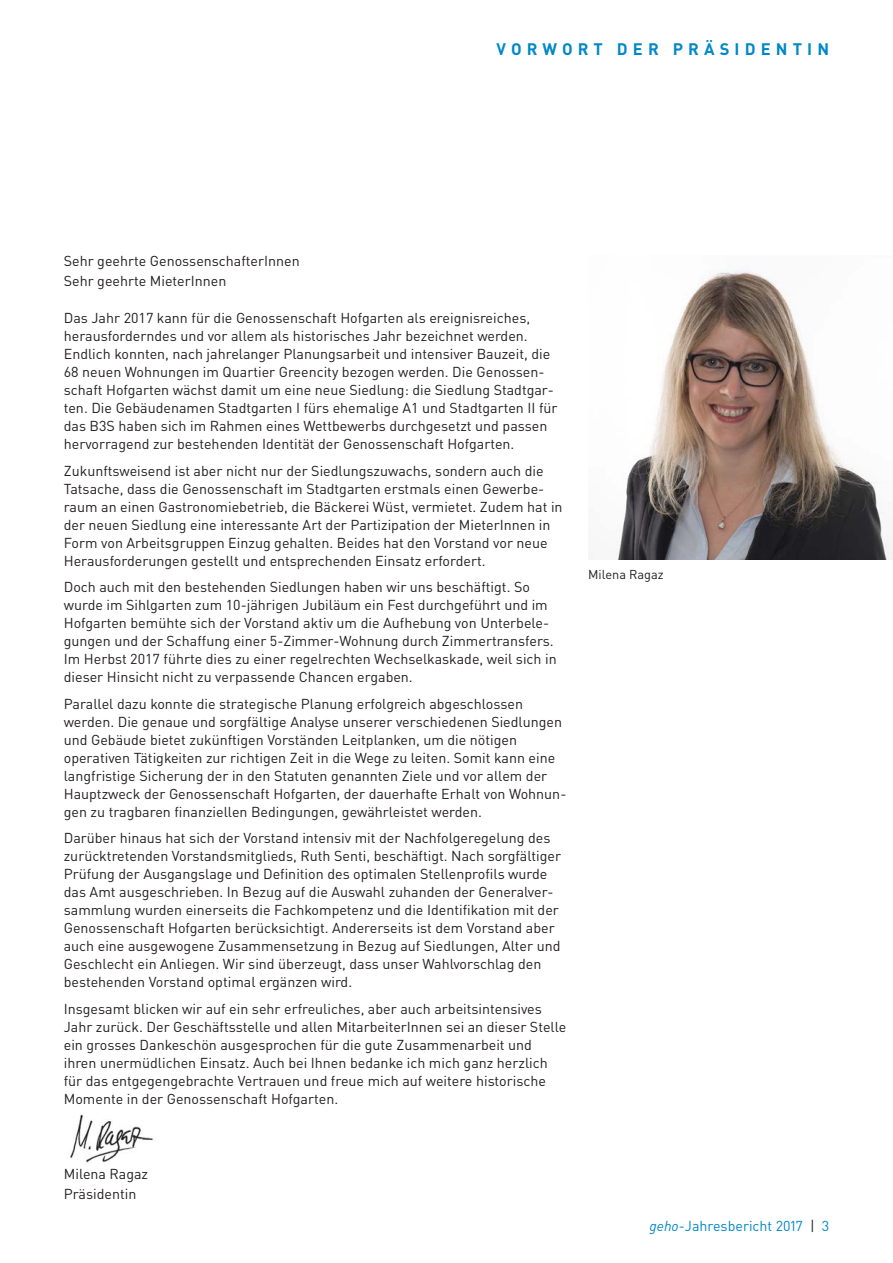
<style>
.page{position:relative;width:893px;height:1263px;background:#fff}
.page>*{position:absolute;margin:0;border:0;box-sizing:border-box;transform-origin:0 0}
.t1{font:700 16.5px "DINOT";letter-spacing:.31em;color:#0088c7}
.t2{font:14.25px/18px "DINOT";color:#231f20}
.t3{font:14.25px "DINOT";color:#0088c7}
.t4{font:12.75px "DINOT";color:#231f20}
.s1{font-style:italic}
.s2{color:#231f20}
</style>
<div class="page">
<img style="left:70px;top:1114px;width:83px;height:49px">
<img style="left:617px;top:270px;width:276px;height:289px">
<p class="t1" style="left:496px;top:38px;width:334px">VORWORT DER PRÄSIDENTIN</p>
<p class="t2" style="left:64px;top:251px;width:237px;line-height:19.5px">Sehr geehrte GenossenschafterInnen<br>Sehr geehrte MieterInnen</p>
<p class="t2" style="left:64px;top:309px;width:495px">Das Jahr 2017 kann für die Genossenschaft Hofgarten als ereignisreiches, herausforderndes und vor allem als historisches Jahr bezeichnet werden.<br>Endlich konnten, nach jahrelanger Planungsarbeit und intensiver Bauzeit, die 68 neuen Wohnungen im Quartier Greencity bezogen werden. Die Genossen&shy;schaft Hofgarten wächst damit um eine neue Siedlung: die Siedlung Stadtgar&shy;ten. Die Gebäudenamen Stadtgarten I fürs ehemalige A1 und Stadtgarten II für das B3S haben sich im Rahmen eines Wettbewerbs durchgesetzt und passen hervorragend zur bestehenden Identität der Genossenschaft Hofgarten.</p>
<p class="t2" style="left:64px;top:461px;width:500px">Zukunftsweisend ist aber nicht nur der Siedlungszuwachs, sondern auch die Tatsache, dass die Genossenschaft im Stadtgarten erstmals einen Gewerbe&shy;raum an einen Gastronomiebetrieb, die Bäckerei Wüst, vermietet. Zudem hat in der neuen Siedlung eine interessante Art der Partizipation der MieterInnen in Form von Arbeitsgruppen Einzug gehalten. Beides hat den Vorstand vor neue Herausforderungen gestellt und entsprechenden Einsatz erfordert.</p>
<p class="t2" style="left:64px;top:578px;width:494px">Doch auch mit den bestehenden Siedlungen haben wir uns beschäftigt. So wurde im Sihlgarten zum 10-jährigen Jubiläum ein Fest durchgeführt und im Hofgarten bemühte sich der Vorstand aktiv um die Aufhebung von Unterbele&shy;gungen und der Schaffung einer 5-Zimmer-Wohnung durch Zimmertransfers.<br>Im Herbst 2017 führte dies zu einer regelrechten Wechselkaskade, weil sich in dieser Hinsicht nicht zu verpassende Chancen ergaben.</p>
<p class="t2" style="left:64px;top:694px;width:504px">Parallel dazu konnte die strategische Planung erfolgreich abgeschlossen werden. Die genaue und sorgfältige Analyse unserer verschiedenen Siedlungen und Gebäude bietet zukünftigen Vorständen Leitplanken, um die nötigen operativen Tätigkeiten zur richtigen Zeit in die Wege zu leiten. Somit kann eine langfristige Sicherung der in den Statuten genannten Ziele und vor allem der Hauptzweck der Genossenschaft Hofgarten, der dauerhafte Erhalt von Wohnun&shy;gen zu tragbaren finanziellen Bedingungen, gewährleistet werden.</p>
<p class="t2" style="left:64px;top:829px;width:499px">Darüber hinaus hat sich der Vorstand intensiv mit der Nachfolgeregelung des zurücktretenden Vorstandsmitglieds, Ruth Senti, beschäftigt. Nach sorgfältiger Prüfung der Ausgangslage und Definition des optimalen Stellenprofils wurde das Amt ausgeschrieben. In Bezug auf die Auswahl zuhanden der Generalver&shy;sammlung wurden einerseits die Fachkompetenz und die Identifikation mit der Genossenschaft Hofgarten berücksichtigt. Andererseits ist dem Vorstand aber auch eine ausgewogene Zusammensetzung in Bezug auf Siedlungen, Alter und Geschlecht ein Anliegen. Wir sind überzeugt, dass unser Wahlvorschlag den bestehenden Vorstand optimal ergänzen wird.</p>
<p class="t2" style="left:64px;top:999px;width:504px">Insgesamt blicken wir auf ein sehr erfreuliches, aber auch arbeitsintensives Jahr zurück. Der Geschäftsstelle und allen MitarbeiterInnen sei an dieser Stelle ein grosses Dankeschön ausgesprochen für die gute Zusammenarbeit und ihren unermüdlichen Einsatz. Auch bei Ihnen bedanke ich mich ganz herzlich für das entgegengebrachte Vertrauen und freue mich auf weitere historische Momente in der Genossenschaft Hofgarten.</p>
<p class="t4" style="left:588px;top:567px;width:77px">Milena Ragaz</p>
<p class="t2" style="left:64px;top:1164px;width:86px;line-height:19.5px">Milena Ragaz<br>Präsidentin</p>
<p class="t3" style="left:649px;top:1217px;width:181px"><span class="s1">geho</span>-Jahresbericht 2017 <span class="s2">|</span> 3</p>
</div>
